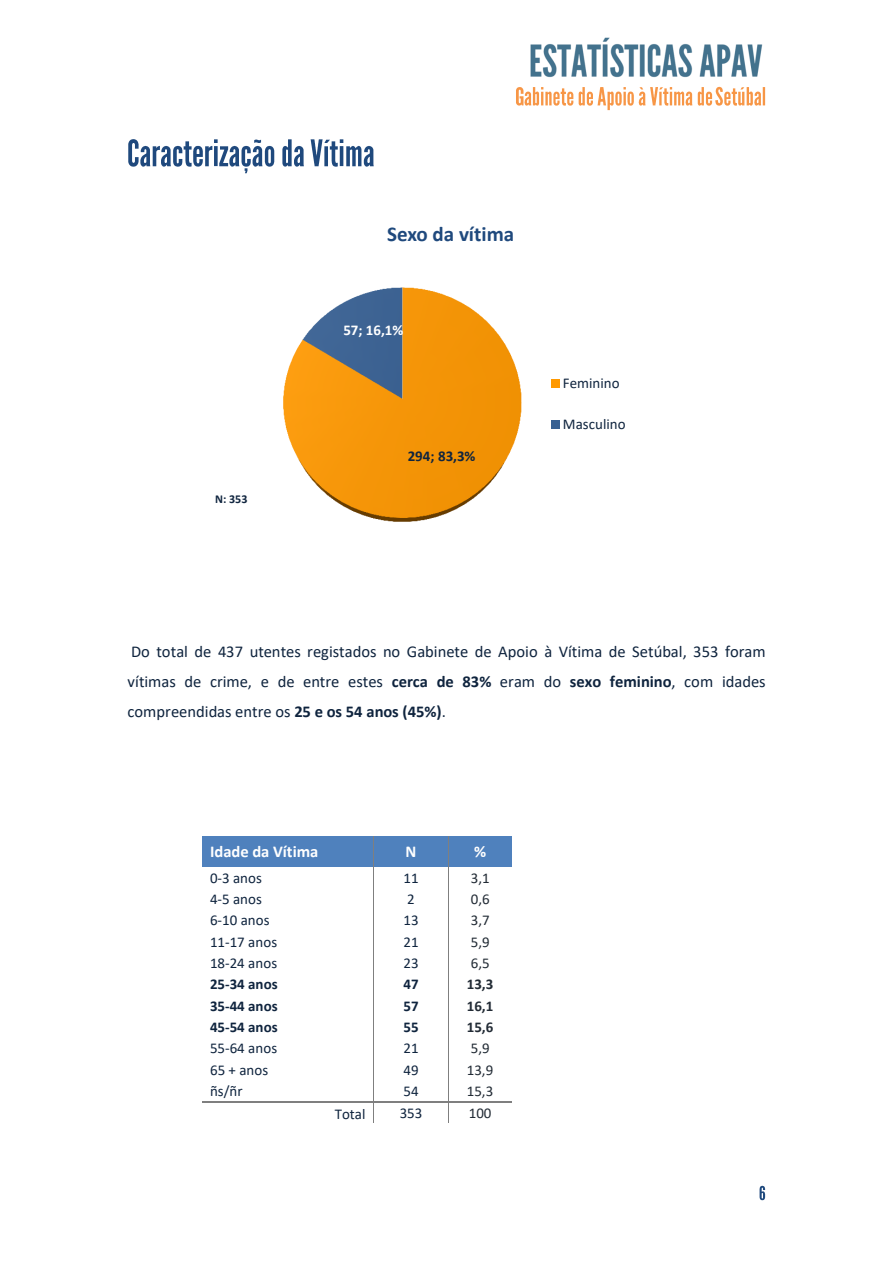
<style>
.page{position:relative;width:893px;height:1263px;background:#fff}
.page>*{position:absolute;margin:0;border:0;box-sizing:border-box;transform-origin:0 0}
.t1{font:700 21px "Calibri";color:#1f497d}
.t2{font:16.5px/30.3px "Calibri";color:#0f243e;text-align:justify}
.t3{font:700 16.5px "Calibri";color:#fff}
.t4{font:15px "Calibri";color:#0f243e}
.t5{font:700 15px "Calibri";color:#0f243e}
.t6{font:15px "Calibri";color:#222b35}
.t7{font:15px "Calibri";color:#10253f}
.t8{font:700 15px "Calibri";color:#222b35}
.t9{font:700 15px "Calibri";color:#10253f}
.t10{font:700 15px "Calibri";color:#fff}
.t11{font:700 12px "Calibri";color:#10253f}
.s1{font-weight:700}
</style>
<div class="page">
<img style="left:516px;top:87px;width:9px;height:19px">
<img style="left:525px;top:87px;width:188px;height:24px">
<img style="left:715px;top:86px;width:51px;height:20px">
<img style="left:759px;top:1185px;width:7px;height:16px">
<img style="left:530px;top:37px;width:233px;height:41px">
<img style="left:128px;top:139px;width:246px;height:35px">
<div style="left:202px;top:836px;width:172px;height:31px;background:#4f81bd"></div>
<div style="left:374px;top:836px;width:74px;height:31px;background:#4f81bd"></div>
<div style="left:448px;top:836px;width:64px;height:31px;background:#4f81bd"></div>
<hr style="left:374px;top:836px;width:1px;height:31px;background:#7f7f7f">
<hr style="left:448px;top:836px;width:1px;height:31px;background:#7f7f7f">
<hr style="left:202px;top:1101px;width:172px;height:2px;background:#7f7f7f">
<hr style="left:375px;top:1101px;width:73px;height:2px;background:#7f7f7f">
<hr style="left:450px;top:1101px;width:62px;height:2px;background:#7f7f7f">
<svg style="left:448px;top:867px;width:2px;height:256px"></svg>
<img style="left:283px;top:287px;width:277px;height:235px">
<div style="left:551px;top:380px;width:8px;height:8px;background:#f90"></div>
<div style="left:551px;top:420px;width:8px;height:9px;background:#376092"></div>
<p class="t1" style="left:387px;top:225px;width:129px">Sexo da vítima</p>
<p class="t11" style="left:215px;top:494px;width:34px">N: 353</p>
<p class="t10" style="left:343px;top:323px;width:62px">57; 16,1%</p>
<p class="t9" style="left:408px;top:449px;width:69px">294; 83,3%</p>
<p class="t7" style="left:563px;top:377px;width:58px">Feminino</p>
<p class="t7" style="left:563px;top:418px;width:64px">Masculino</p>
<p class="t2" style="left:128px;top:637px;width:639px">Do total de 437 utentes registados no Gabinete de Apoio à Vítima de Setúbal, 353 foram vítimas de crime, e de entre estes <span class="s1">cerca de 83%</span> eram do <span class="s1">sexo feminino</span>, com idades compreendidas entre os <span class="s1">25 e os 54 anos (45%)</span>.</p>
<p class="t3" style="left:210px;top:845px;width:110px">Idade da Vítima</p>
<p class="t3" style="left:406px;top:845px;width:12px">N</p>
<p class="t3" style="left:474px;top:845px;width:14px">%</p>
<p class="t4" style="left:210px;top:872px;width:53px">0-3 anos</p>
<p class="t4" style="left:403px;top:872px;width:17px">11</p>
<p class="t6" style="left:471px;top:872px;width:20px">3,1</p>
<p class="t4" style="left:210px;top:893px;width:53px">4-5 anos</p>
<p class="t4" style="left:407px;top:893px;width:9px">2</p>
<p class="t6" style="left:471px;top:893px;width:20px">0,6</p>
<p class="t4" style="left:210px;top:914px;width:61px">6-10 anos</p>
<p class="t4" style="left:403px;top:914px;width:17px">13</p>
<p class="t6" style="left:471px;top:914px;width:20px">3,7</p>
<p class="t4" style="left:210px;top:935px;width:69px">11-17 anos</p>
<p class="t4" style="left:403px;top:935px;width:17px">21</p>
<p class="t6" style="left:471px;top:935px;width:20px">5,9</p>
<p class="t4" style="left:210px;top:957px;width:69px">18-24 anos</p>
<p class="t4" style="left:403px;top:957px;width:17px">23</p>
<p class="t6" style="left:471px;top:957px;width:20px">6,5</p>
<p class="t5" style="left:210px;top:978px;width:69px">25-34 anos</p>
<p class="t5" style="left:403px;top:978px;width:17px">47</p>
<p class="t8" style="left:467px;top:978px;width:28px">13,3</p>
<p class="t5" style="left:210px;top:999px;width:69px">35-44 anos</p>
<p class="t5" style="left:403px;top:999px;width:17px">57</p>
<p class="t8" style="left:467px;top:999px;width:28px">16,1</p>
<p class="t5" style="left:210px;top:1021px;width:69px">45-54 anos</p>
<p class="t5" style="left:403px;top:1021px;width:17px">55</p>
<p class="t8" style="left:467px;top:1021px;width:28px">15,6</p>
<p class="t4" style="left:210px;top:1042px;width:69px">55-64 anos</p>
<p class="t4" style="left:403px;top:1042px;width:17px">21</p>
<p class="t6" style="left:471px;top:1042px;width:20px">5,9</p>
<p class="t4" style="left:210px;top:1063px;width:60px">65 + anos</p>
<p class="t4" style="left:403px;top:1063px;width:17px">49</p>
<p class="t6" style="left:467px;top:1063px;width:28px">13,9</p>
<p class="t4" style="left:210px;top:1085px;width:34px">ñs/ñr</p>
<p class="t4" style="left:403px;top:1085px;width:17px">54</p>
<p class="t6" style="left:467px;top:1085px;width:28px">15,3</p>
<p class="t4" style="left:335px;top:1107px;width:32px">Total</p>
<p class="t4" style="left:400px;top:1107px;width:24px">353</p>
<p class="t6" style="left:469px;top:1107px;width:24px">100</p>
</div>
